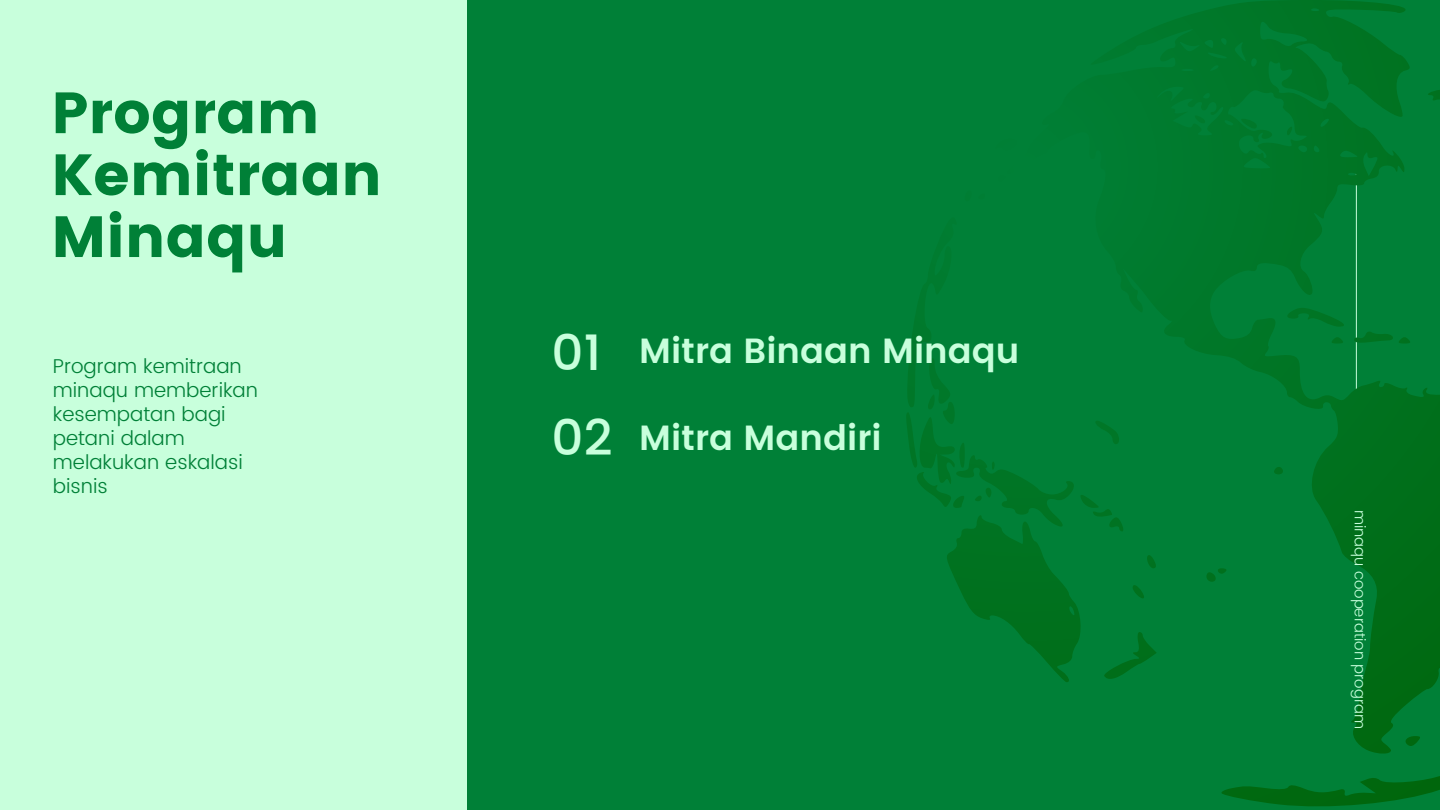
<style>
.page{position:relative;width:1440px;height:810px;background:#008037}
.page>*{position:absolute;margin:0;border:0;box-sizing:border-box;transform-origin:0 0}
.t1{font:58.1px/61.9px "Poppins";color:#008037}
.t2{font:600 35px "Poppins";color:#c8ffdc}
.t3{font:300 20px/24px "Poppins";color:#008037}
.t4{font:300 15px "Poppins";color:#c8ffdc}
.s1{font-weight:500;font-size:50px}
</style>
<div class="page">
<div style="left:0;top:0;width:466px;height:810px;background:#c8ffdc"></div>
<svg style="left:906px;top:0;width:534px;height:807px"></svg>
<h1 class="t1" style="left:51px;top:82px;width:332px">Program<br>Kemitraan<br>Minaqu</h1>
<p class="t3" style="left:53px;top:354px;width:207px">Program kemitraan minaqu memberikan kesempatan bagi petani dalam melakukan eskalasi bisnis</p>
<h2 class="t2" style="left:552px;top:331px;width:469px"><span class="s1">01</span> Mitra Binaan Minaqu</h2>
<h2 class="t2" style="left:552px;top:418px;width:331px"><span class="s1">02</span> Mitra Mandiri</h2>
<p class="t4" style="left:1369px;top:510px;width:221px;rotate:90deg">minaqu cooperation program</p>
</div>
